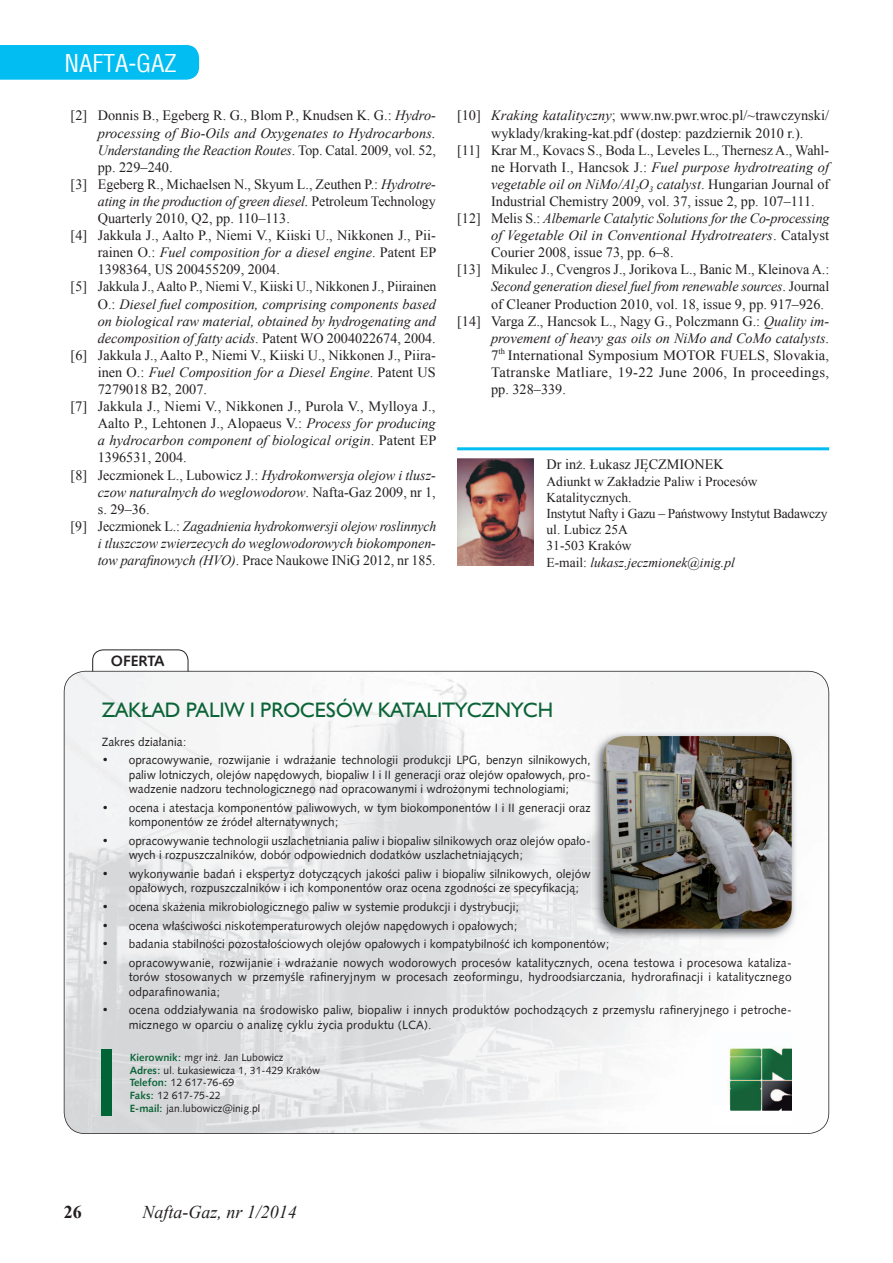
<style>
.page{position:relative;width:893px;height:1263px;background:#fff}
.page>*{position:absolute;margin:0;border:0;box-sizing:border-box;transform-origin:0 0}
.t1{font:24px "Switzerland Condensed";color:#fff}
.t2{font:21px "Humanst 521 EU";color:#0b6437}
.t3{font:italic 18px "Times New Roman";color:#231f20}
.t4{font:700 18px "Times New Roman";color:#231f20}
.t5{font:700 15px "Humanst 531 EU";color:#231f20}
.t6{font:14.25px "Times New Roman";color:#231f20}
.t7{font:italic 14.25px "Times New Roman";color:#231f20}
.t8{font:14.25px "Times New Roman";letter-spacing:.02em;color:#231f20}
.t9{font:13.5px/16.2px "Times New Roman";color:#231f20}
.t10{font:12px/14.4px "Humanst 531 EU";color:#231f20}
.t11{font:10.5px/12.6px "Humanst 531 EU";color:#231f20}
.s1{font-style:italic}
.s2{font-style:normal}
.s3{font-weight:700;color:#0b6437}
</style>
<div class="page">
<div style="left:0;top:45px;width:199px;height:35px;background:#01bdf2"></div>
<hr style="left:892px;top:43px;width:1px;height:40px;background:#01bdf2">
<hr style="left:457px;top:447px;width:372px;height:3px;background:#01bdf2">
<img style="left:457px;top:459px;width:77px;height:106px">
<svg style="left:64px;top:671px;width:765px;height:463px;fill:#f0f0f1"></svg>
<div style="left:102px;top:1049px;width:10px;height:67px;background:#006437"></div>
<img style="left:713px;top:1032px;width:79px;height:92px">
<svg style="left:92px;top:649px;width:97px;height:23px"></svg>
<img style="left:592px;top:730px;width:205px;height:210px">
<svg style="left:592px;top:939px;width:18px;height:1px"></svg>
<img style="left:603px;top:736px;width:189px;height:193px">
<h1 class="t1" style="left:64px;top:49px;width:114px">NAFTA-GAZ</h1>
<p class="t6" style="left:71px;top:106px;width:367px">[2] Donnis B., Egeberg R. G., Blom P., Knudsen K. G.: <span class="s1">Hydro-</span></p>
<p class="t7" style="left:98px;top:123px;width:339px">processing of Bio-Oils and Oxygenates to Hydrocarbons.</p>
<p class="t7" style="left:98px;top:140px;width:340px">Understanding the Reaction Routes<span class="s2">. Top. Catal. 2009, vol. 52,</span></p>
<p class="t6" style="left:98px;top:157px;width:76px">pp. 229–240.</p>
<p class="t6" style="left:71px;top:174px;width:367px">[3] Egeberg R., Michaelsen N., Skyum L., Zeuthen P.: <span class="s1">Hydrotre-</span></p>
<p class="t7" style="left:98px;top:191px;width:339px">ating in the production of green diesel. <span class="s2">Petroleum Technology</span></p>
<p class="t6" style="left:98px;top:209px;width:194px">Quarterly 2010, Q2, pp. 110–113.</p>
<p class="t6" style="left:71px;top:226px;width:367px">[4] Jakkula J., Aalto P., Niemi V., Kiiski U., Nikkonen J., Pii-</p>
<p class="t7" style="left:98px;top:243px;width:340px"><span class="s2">rainen O.:</span> Fuel composition for a diesel engine<span class="s2">. Patent EP</span></p>
<p class="t6" style="left:98px;top:260px;width:184px">1398364, US 200455209, 2004.</p>
<p class="t6" style="left:71px;top:277px;width:367px">[5] Jakkula J., Aalto P., Niemi V., Kiiski U., Nikkonen J., Piirainen</p>
<p class="t7" style="left:98px;top:294px;width:340px"><span class="s2">O.:</span> Diesel fuel composition, comprising components based</p>
<p class="t7" style="left:98px;top:311px;width:340px">on biological raw material, obtained by hydrogenating and</p>
<p class="t7" style="left:98px;top:328px;width:340px">decomposition of fatty acids<span class="s2">. Patent WO 2004022674, 2004.</span></p>
<p class="t6" style="left:71px;top:345px;width:367px">[6] Jakkula J., Aalto P., Niemi V., Kiiski U., Nikkonen J., Piira-</p>
<p class="t7" style="left:98px;top:362px;width:339px"><span class="s2">inen O.:</span> Fuel Composition for a Diesel Engine<span class="s2">. Patent US</span></p>
<p class="t6" style="left:98px;top:380px;width:111px">7279018 B2, 2007.</p>
<p class="t6" style="left:71px;top:397px;width:366px">[7] Jakkula J., Niemi V., Nikkonen J., Purola V., Mylloya J.,</p>
<p class="t6" style="left:98px;top:414px;width:339px">Aalto P., Lehtonen J., Alopaeus V.: <span class="s1">Process for producing</span></p>
<p class="t7" style="left:98px;top:431px;width:340px">a hydrocarbon component of biological origin<span class="s2">. Patent EP</span></p>
<p class="t6" style="left:98px;top:448px;width:91px">1396531, 2004.</p>
<p class="t6" style="left:71px;top:465px;width:367px">[8] Jeczmionek L., Lubowicz J.: <span class="s1">Hydrokonwersja olejow i tlusz-</span></p>
<p class="t7" style="left:98px;top:482px;width:340px">czow naturalnych do weglowodorow<span class="s2">. Nafta-Gaz 2009, nr 1,</span></p>
<p class="t6" style="left:98px;top:499px;width:53px">s. 29–36.</p>
<p class="t7" style="left:71px;top:516px;width:367px"><span class="s2">[9] Jeczmionek L.:</span> Zagadnienia hydrokonwersji olejow roslinnych</p>
<p class="t7" style="left:98px;top:533px;width:340px">i tluszczow zwierzecych do weglowodorowych biokomponen-</p>
<p class="t6" style="left:98px;top:551px;width:339px"><span class="s1">tow parafinowych (HVO)</span>. Prace Naukowe INiG 2012, nr 185.</p>
<p class="t6" style="left:457px;top:106px;width:374px">[10] <span class="s1">Kraking katalityczny</span>; www.nw.pwr.wroc.pl/~trawczynski/</p>
<p class="t6" style="left:491px;top:123px;width:314px">wyklady/kraking-kat.pdf (dostep: pazdziernik 2010 r.).</p>
<p class="t6" style="left:457px;top:140px;width:374px">[11] Krar M., Kovacs S., Boda L., Leveles L., Thernesz A., Wahl-</p>
<p class="t7" style="left:491px;top:157px;width:340px"><span class="s2">ne Horvath I., Hancsok J.:</span> Fuel purpose hydrotreating of</p>
<p class="t7" style="left:491px;top:174px;width:340px">vegetable oil on NiMo/Al<sub>2</sub>O<sub>3</sub> catalyst<span class="s2">. Hungarian Journal of</span></p>
<p class="t6" style="left:491px;top:192px;width:325px">Industrial Chemistry 2009, vol. 37, issue 2, pp. 107–111.</p>
<p class="t7" style="left:457px;top:208px;width:374px"><span class="s2">[12] Melis S.:</span> Albemarle Catalytic Solutions for the Co-processing</p>
<p class="t7" style="left:491px;top:226px;width:340px">of Vegetable Oil in Conventional Hydrotreaters<span class="s2">. Catalyst</span></p>
<p class="t6" style="left:491px;top:243px;width:184px">Courier 2008, issue 73, pp. 6–8.</p>
<p class="t6" style="left:457px;top:260px;width:374px">[13] Mikulec J., Cvengros J., Jorikova L., Banic M., Kleinova A.:</p>
<p class="t7" style="left:491px;top:277px;width:340px">Second generation diesel fuel from renewable sources<span class="s2">. Journal</span></p>
<p class="t6" style="left:491px;top:294px;width:334px">of Cleaner Production 2010, vol. 18, issue 9, pp. 917–926.</p>
<p class="t6" style="left:457px;top:311px;width:374px">[14] Varga Z., Hancsok L., Nagy G., Polczmann G.: <span class="s1">Quality im-</span></p>
<p class="t7" style="left:491px;top:328px;width:340px">provement of heavy gas oils on NiMo and CoMo catalysts<span class="s2">.</span></p>
<p class="t6" style="left:491px;top:345px;width:339px">7<sup>th</sup> International Symposium MOTOR FUELS, Slovakia,</p>
<p class="t8" style="left:491px;top:363px;width:340px">Tatranske Matliare, 19-22 June 2006, In proceedings,</p>
<p class="t6" style="left:491px;top:380px;width:76px">pp. 328–339.</p>
<p class="t6" style="left:547px;top:455px;width:113px">Dr inż. Łukasz Jęczmionek</p>
<p class="t9" style="left:547px;top:473px;width:282px">Adiunkt w Zakładzie Paliw i Procesów<br>Katalitycznych.<br>Instytut Nafty i Gazu – Państwowy Instytut Badawczy ul. Lubicz 25A<br>31-503 Kraków<br>E-mail: <span class="s1">lukasz.jeczmionek@inig.pl</span></p>
<p class="t5" style="left:111px;top:651px;width:55px">OFERTA</p>
<h2 class="t2" style="left:102px;top:697px;width:453px">ZAKŁAD PALIW I PROCESÓW KATALITYCZNYCH</h2>
<p class="t10" style="left:102px;top:734px;width:86px">Zakres działania:</p>
<p class="t10" style="left:129px;top:753px;width:463px;text-align:justify;text-indent:-27px">• opracowywanie, rozwijanie i wdrażanie technologii produkcji LPG, benzyn silnikowych, paliw lotniczych, olejów napędowych, biopaliw I i II generacji oraz olejów opałowych, pro&shy;wadzenie nadzoru technologicznego nad opracowanymi i wdrożonymi technologiami;</p>
<p class="t10" style="left:129px;top:800px;width:463px;text-indent:-27px">• ocena i atestacja komponentów paliwowych, w tym biokomponentów I i II generacji oraz komponentów ze źródeł alternatywnych;</p>
<p class="t10" style="left:129px;top:833px;width:463px;text-indent:-27px">• opracowywanie technologii uszlachetniania paliw i biopaliw silnikowych oraz olejów opało&shy;wych i rozpuszczalników, dobór odpowiednich dodatków uszlachetniających;</p>
<p class="t10" style="left:129px;top:866px;width:463px;text-indent:-27px">• wykonywanie badań i ekspertyz dotyczących jakości paliw i biopaliw silnikowych, olejów opałowych, rozpuszczalników i ich komponentów oraz ocena zgodności ze specyfikacją;</p>
<p class="t10" style="left:102px;top:899px;width:419px">• ocena skażenia mikrobiologicznego paliw w systemie produkcji i dystrybucji;</p>
<p class="t10" style="left:102px;top:918px;width:418px">• ocena właściwości niskotemperaturowych olejów napędowych i opałowych;</p>
<p class="t10" style="left:102px;top:937px;width:510px">• badania stabilności pozostałościowych olejów opałowych i kompatybilność ich kom ponentów;</p>
<p class="t10" style="left:129px;top:955px;width:664px;text-align:justify;text-indent:-27px">• opracowywanie, rozwijanie i wdrażanie nowych wodorowych procesów katalitycznych, ocena testowa i procesowa kataliza&shy;torów stosowanych w przemyśle rafineryjnym w procesach zeoformingu, hydroodsiarczania, hydrorafinacji i katalitycznego odparafinowania;</p>
<p class="t10" style="left:129px;top:1003px;width:664px;text-indent:-27px">• ocena oddziaływania na środowisko paliw, biopaliw i innych produktów pochodzących z przemysłu rafineryjnego i petroche&shy;micznego w oparciu o analizę cyklu życia produktu (LCA).</p>
<p class="t11" style="left:130px;top:1051px;width:192px"><span class="s3">Kierownik:</span> mgr inż. Jan Lubowicz<br><span class="s3">Adres:</span> ul. Łukasiewicza 1, 31-429 Kraków<br><span class="s3">Telefon:</span> 12 617-76-69<br><span class="s3">Faks:</span> 12 617-75-22<br><span class="s3">E-mail:</span> jan.lubowicz@inig.pl</p>
<h3 class="t4" style="left:64px;top:1199px;width:19px">26</h3>
<h3 class="t3" style="left:142px;top:1200px;width:156px">Nafta-Gaz, nr 1/2014</h3>
</div>
